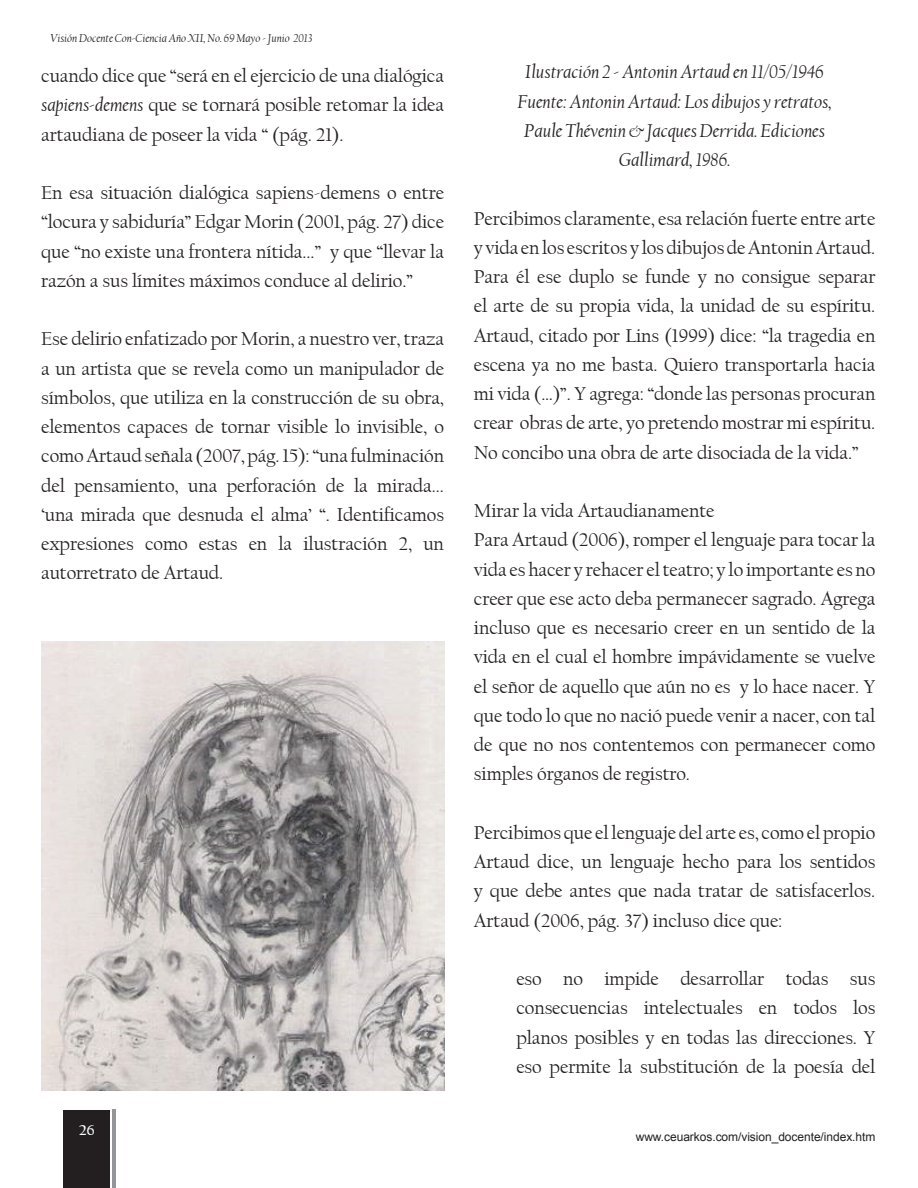
<style>
.page{position:relative;width:918px;height:1188px;background:#fff}
.page>*{position:absolute;margin:0;border:0;box-sizing:border-box;transform-origin:0 0}
.t1{font:19.5px/29.2px "Californian FB";letter-spacing:-.005em;color:#231f20;text-align:justify}
.t2{font:italic 19.5px/29.2px "Californian FB";letter-spacing:-.005em;color:#231f20;text-align:center}
.t3{font:700 15px "Californian FB";color:#fff}
.t4{font:italic 12px "Californian FB";letter-spacing:-.005em;color:#231f20}
.t5{font:12px "Arial";letter-spacing:-.005em;color:#231f20}
.s1{font-style:italic}
</style>
<div class="page">
<div style="left:64px;top:1110px;width:46px;height:78px;background:#231f20"></div>
<hr style="left:113px;top:1110px;width:3px;height:78px;background:#939598">
<img style="left:42px;top:641px;width:403px;height:449px">
<p class="t4" style="left:50px;top:31px;width:263px">Visión Docente Con-Ciencia Año XII, No. 69 Mayo - Junio 2013</p>
<p class="t1" style="left:41px;top:61px;width:404px">cuando dice que “será en el ejercicio de una dialógica <span class="s1">sapiens-demens</span> que se tornará posible retomar la idea artaudiana de poseer la vida “ (pág. 21).</p>
<p class="t1" style="left:41px;top:178px;width:404px">En esa situación dialógica sapiens-demens o entre “locura y sabiduría” Edgar Morin (2001, pág. 27) dice que “no existe una frontera nítida...” y que “llevar la razón a sus límites máximos conduce al delirio.”</p>
<p class="t1" style="left:41px;top:325px;width:404px">Ese delirio enfatizado por Morin, a nuestro ver, traza a un artista que se revela como un manipulador de símbolos, que utiliza en la construcción de su obra, elementos capaces de tornar visible lo invisible, o como Artaud señala (2007, pág. 15): “una fulminación del pensamiento, una perforación de la mirada... ‘una mirada que desnuda el alma’ “. Identificamos expresiones como estas en la ilustración 2, un autorretrato de Artaud.</p>
<p class="t3" style="left:79px;top:1121px;width:17px">26</p>
<p class="t2" style="left:518px;top:58px;width:316px">Ilustración 2 - Antonin Artaud en 11/05/1946<br>Fuente: Antonin Artaud: Los dibujos y retratos, Paule Thévenin &amp; Jacques Derrida. Ediciones Gallimard, 1986.</p>
<p class="t1" style="left:474px;top:204px;width:403px">Percibimos claramente, esa relación fuerte entre arte y vida en los escritos y los dibujos de Antonin Artaud.<br>Para él ese duplo se funde y no consigue separar el arte de su propia vida, la unidad de su espíritu.<br>Artaud, citado por Lins (1999) dice: “la tragedia en escena ya no me basta. Quiero transportarla hacia mi vida (…)”. Y agrega: “donde las personas procuran crear obras de arte, yo pretendo mostrar mi espíritu.<br>No concibo una obra de arte disociada de la vida.”</p>
<p class="t1" style="left:474px;top:496px;width:403px;text-align:left">Mirar la vida Artaudianamente<br>Para Artaud (2006), romper el lenguaje para tocar la vida es hacer y rehacer el teatro; y lo importante es no creer que ese acto deba permanecer sagrado. Agrega incluso que es necesario creer en un sentido de la vida en el cual el hombre impávidamente se vuelve el señor de aquello que aún no es y lo hace nacer. Y que todo lo que no nació puede venir a nacer, con tal de que no nos contentemos con permanecer como simples órganos de registro.</p>
<p class="t1" style="left:474px;top:818px;width:403px">Percibimos que el lenguaje del arte es, como el propio Artaud dice, un lenguaje hecho para los sentidos y que debe antes que nada tratar de satisfacerlos.<br>Artaud (2006, pág. 37) incluso dice que:</p>
<p class="t1" style="left:516px;top:964px;width:361px">eso no impide desarrollar todas sus consecuencias intelectuales en todos los planos posibles y en todas las direcciones. Y eso permite la substitución de la poesía del</p>
<p class="t5" style="left:636px;top:1129px;width:241px">www.ceuarkos.com/vision_docente/index.htm</p>
</div>
